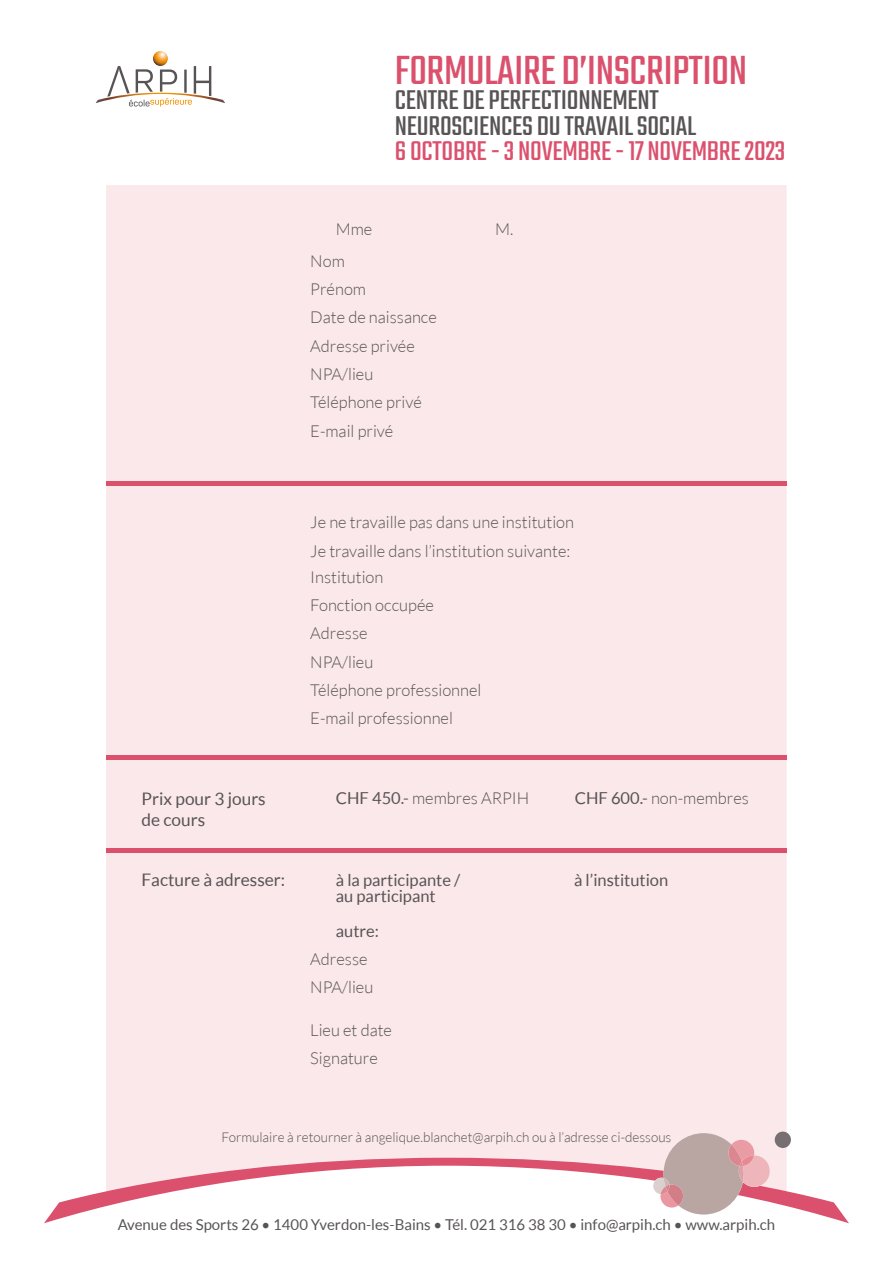
<style>
.page{position:relative;width:893px;height:1263px;background:#fff}
.page>*{position:absolute;margin:0;border:0;box-sizing:border-box;transform-origin:0 0}
.t1{font:45px "Teko";letter-spacing:-.01em;color:#db516d}
.t2{font:30px/25.5px "Teko";letter-spacing:-.01em;color:#db516d}
.t3{font:30px "Teko";letter-spacing:-.01em;color:#585456}
.t4{font:17.25px/20.7px "Lato";color:#585456}
.t5{font:300 16.5px "Lato";color:#585456}
.t6{font:16.5px/16.5px "Lato";color:#585456}
.t7{font:15px "Lato";color:#585456}
.t8{font:300 13.5px "Lato";color:#585456}
.s1{color:#585456}
.s2{font-weight:400}
</style>
<div class="page">
<div style="left:106px;top:185px;width:681px;height:973px;background:#fae8ea"></div>
<svg style="left:44px;top:1158px;width:805px;height:65px"></svg>
<svg style="left:652px;top:1128px;width:140px;height:91px"></svg>
<svg style="left:153px;top:51px;width:15px;height:15px"></svg>
<svg style="left:96px;top:66px;width:129px;height:41px"></svg>
<hr style="left:106px;top:755px;width:681px;height:4px;background:#db516d">
<hr style="left:106px;top:848px;width:681px;height:4px;background:#db516d">
<hr style="left:106px;top:482px;width:681px;height:4px;background:#db516d">
<p class="t1" style="left:395px;top:45px;width:354px">FORMULAIRE D’INSCRIPTION</p>
<p class="t3" style="left:395px;top:83px;width:265px">CENTRE DE PERFECTIONNEMENT</p>
<p class="t2" style="left:395px;top:115px;width:392px"><span class="s1">NEUROSCIENCES DU TRAVAIL SOCIAL<br></span>6 OCTOBRE - 3 NOVEMBRE - 17 NOVEMBRE 2023</p>
<p class="t5" style="left:336px;top:221px;width:38px">Mme</p>
<p class="t5" style="left:495px;top:221px;width:20px">M.</p>
<p class="t5" style="left:310px;top:252px;width:36px">Nom</p>
<p class="t5" style="left:310px;top:280px;width:57px">Prénom</p>
<p class="t5" style="left:310px;top:309px;width:128px">Date de naissance</p>
<p class="t5" style="left:310px;top:337px;width:106px">Adresse privée</p>
<p class="t5" style="left:310px;top:365px;width:64px">NPA/lieu</p>
<p class="t5" style="left:310px;top:394px;width:113px">Téléphone privé</p>
<p class="t5" style="left:310px;top:422px;width:85px">E-mail privé</p>
<p class="t5" style="left:310px;top:513px;width:265px">Je ne travaille pas dans une institution</p>
<p class="t5" style="left:310px;top:542px;width:262px">Je travaille dans l’institution suivante:</p>
<p class="t4" style="left:142px;top:788px;width:126px">Prix pour 3 jours de cours</p>
<p class="t4" style="left:142px;top:869px;width:145px">Facture à adresser:</p>
<p class="t5" style="left:310px;top:568px;width:75px">Institution</p>
<p class="t5" style="left:310px;top:596px;width:125px">Fonction occupée</p>
<p class="t5" style="left:310px;top:625px;width:59px">Adresse</p>
<p class="t5" style="left:310px;top:653px;width:64px">NPA/lieu</p>
<p class="t5" style="left:310px;top:681px;width:173px">Téléphone professionnel</p>
<p class="t5" style="left:310px;top:709px;width:144px">E-mail professionnel</p>
<p class="t5" style="left:336px;top:790px;width:195px"><span class="s2">CHF 450.-</span> membres ARPIH</p>
<p class="t5" style="left:575px;top:790px;width:176px"><span class="s2">CHF 600.-</span> non-membres</p>
<p class="t6" style="left:336px;top:871px;width:126px">à la participante / au participant</p>
<p class="t6" style="left:574px;top:871px;width:96px">à l’institution</p>
<p class="t6" style="left:336px;top:922px;width:45px">autre:</p>
<p class="t5" style="left:310px;top:950px;width:59px">Adresse</p>
<p class="t5" style="left:310px;top:978px;width:64px">NPA/lieu</p>
<p class="t5" style="left:310px;top:1021px;width:83px">Lieu et date</p>
<p class="t5" style="left:310px;top:1050px;width:69px">Signature</p>
<p class="t8" style="left:222px;top:1130px;width:451px">Formulaire à retourner à angelique.blanchet@arpih.ch ou à l’adresse ci-dessous</p>
<p class="t7" style="left:118px;top:1216px;width:659px">Avenue des Sports 26 • 1400 Yverdon-les-Bains • Tél. 021 316 38 30 • info@arpih.ch • www.arpih.ch</p>
</div>
